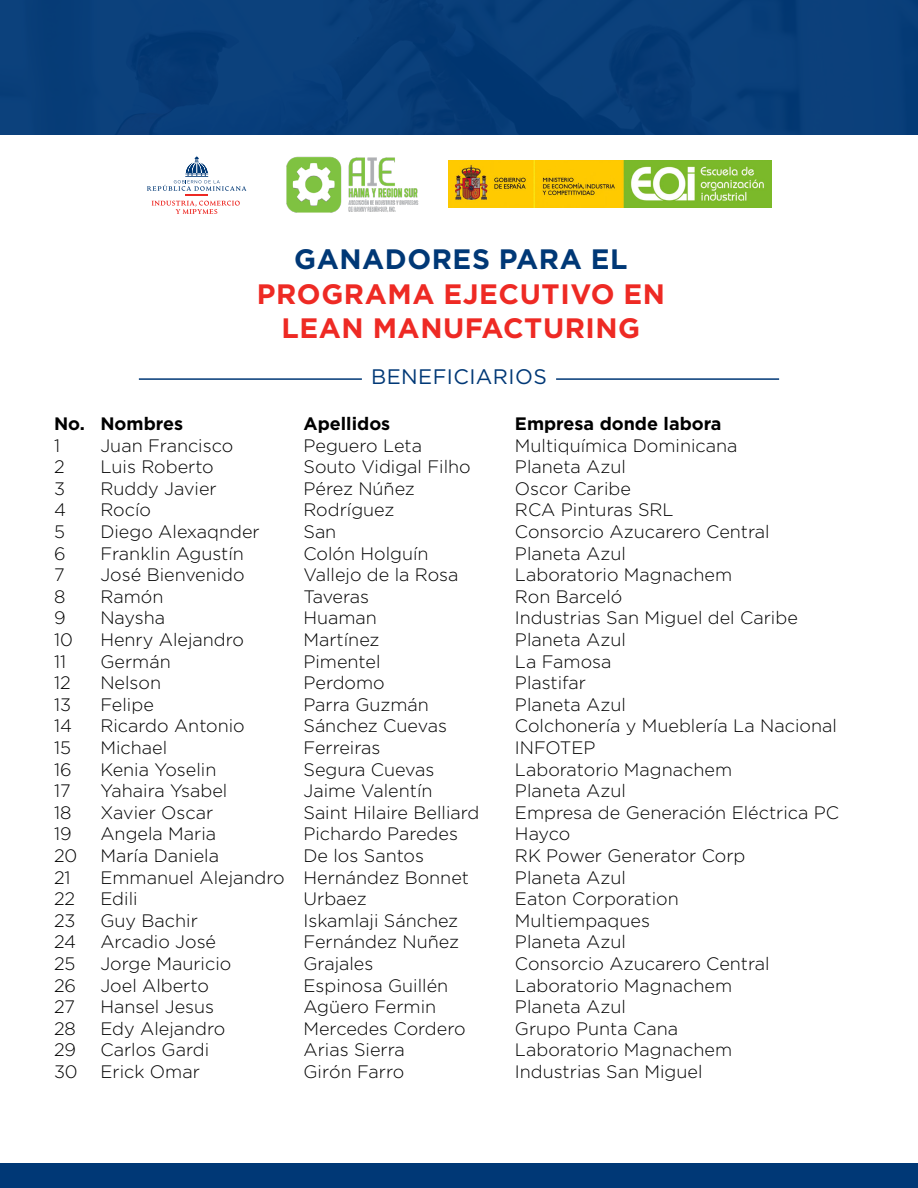
<style>
.page{position:relative;width:918px;height:1188px;background:#fff}
.page>*{position:absolute;margin:0;border:0;box-sizing:border-box;transform-origin:0 0}
.t1{font:700 28.05px "Gotham Pro";letter-spacing:.02em;color:#ee2a24}
.t2{font:700 28.05px "Gotham Pro";letter-spacing:.02em;color:#003876}
.t3{font:21px "Gotham Pro";letter-spacing:.02em;color:#003876}
.t4{font:300 18px "Gotham Pro";color:#000}
.t5{font:700 18px "Gotham Pro";color:#000}
.t6{font:300 18px "Gotham Pro";letter-spacing:-.025em;color:#000}
</style>
<div class="page">
<div style="left:0;top:0;width:918px;height:135px;background:#0a3f7a"></div>
<div style="left:0;top:1164px;width:918px;height:24px;background:#003876"></div>
<hr style="left:556px;top:378px;width:223px;height:2px;background:#003876">
<hr style="left:139px;top:378px;width:223px;height:2px;background:#003876">
<img style="left:448px;top:160px;width:323px;height:47px">
<img style="left:286px;top:156px;width:133px;height:56px">
<svg style="left:147px;top:156px;width:99px;height:58px"></svg>
<p class="t5" style="left:54px;top:413px;width:32px">No.</p>
<p class="t4" style="left:54px;top:435px;width:8px">1</p>
<p class="t4" style="left:54px;top:457px;width:12px">2</p>
<p class="t4" style="left:54px;top:479px;width:12px">3</p>
<p class="t4" style="left:54px;top:500px;width:13px">4</p>
<p class="t4" style="left:54px;top:522px;width:12px">5</p>
<p class="t4" style="left:54px;top:543px;width:13px">6</p>
<p class="t4" style="left:54px;top:565px;width:12px">7</p>
<p class="t4" style="left:54px;top:587px;width:13px">8</p>
<p class="t4" style="left:54px;top:608px;width:13px">9</p>
<p class="t4" style="left:54px;top:630px;width:20px">10</p>
<p class="t4" style="left:54px;top:651px;width:14px">11</p>
<p class="t4" style="left:54px;top:673px;width:18px">12</p>
<p class="t4" style="left:54px;top:695px;width:19px">13</p>
<p class="t4" style="left:54px;top:716px;width:19px">14</p>
<p class="t4" style="left:54px;top:738px;width:18px">15</p>
<p class="t4" style="left:54px;top:759px;width:19px">16</p>
<p class="t4" style="left:54px;top:781px;width:18px">17</p>
<p class="t4" style="left:54px;top:803px;width:19px">18</p>
<p class="t4" style="left:54px;top:824px;width:19px">19</p>
<p class="t4" style="left:54px;top:846px;width:25px">20</p>
<p class="t4" style="left:54px;top:867px;width:18px">21</p>
<p class="t4" style="left:54px;top:889px;width:23px">22</p>
<p class="t4" style="left:54px;top:911px;width:23px">23</p>
<p class="t4" style="left:54px;top:932px;width:24px">24</p>
<p class="t4" style="left:54px;top:954px;width:23px">25</p>
<p class="t4" style="left:54px;top:975px;width:24px">26</p>
<p class="t4" style="left:54px;top:997px;width:22px">27</p>
<p class="t4" style="left:54px;top:1019px;width:23px">28</p>
<p class="t4" style="left:54px;top:1040px;width:24px">29</p>
<p class="t4" style="left:54px;top:1062px;width:25px">30</p>
<p class="t2" style="left:294px;top:243px;width:335px">GANADORES PARA EL</p>
<p class="t1" style="left:257px;top:278px;width:410px">PROGRAMA EJECUTIVO EN</p>
<p class="t1" style="left:282px;top:311px;width:360px">LEAN MANUFACTURING</p>
<p class="t5" style="left:100px;top:413px;width:84px">Nombres</p>
<p class="t4" style="left:100px;top:435px;width:134px">Juan Francisco</p>
<p class="t4" style="left:100px;top:457px;width:115px">Luis Roberto</p>
<p class="t4" style="left:100px;top:479px;width:118px">Ruddy Javier</p>
<p class="t4" style="left:100px;top:500px;width:52px">Rocío</p>
<p class="t4" style="left:100px;top:522px;width:161px">Diego Alexaqnder</p>
<p class="t4" style="left:100px;top:543px;width:145px">Franklin Agustín</p>
<p class="t4" style="left:100px;top:565px;width:146px">José Bienvenido</p>
<p class="t4" style="left:100px;top:587px;width:65px">Ramón</p>
<p class="t4" style="left:100px;top:608px;width:66px">Naysha</p>
<p class="t4" style="left:100px;top:630px;width:145px">Henry Alejandro</p>
<p class="t4" style="left:100px;top:651px;width:72px">Germán</p>
<p class="t4" style="left:100px;top:673px;width:62px">Nelson</p>
<p class="t4" style="left:100px;top:695px;width:55px">Felipe</p>
<p class="t4" style="left:100px;top:716px;width:146px">Ricardo Antonio</p>
<p class="t4" style="left:100px;top:738px;width:68px">Michael</p>
<p class="t4" style="left:100px;top:759px;width:117px">Kenia Yoselin</p>
<p class="t4" style="left:100px;top:781px;width:128px">Yahaira Ysabel</p>
<p class="t4" style="left:100px;top:803px;width:114px">Xavier Oscar</p>
<p class="t4" style="left:100px;top:824px;width:117px">Angela Maria</p>
<p class="t4" style="left:100px;top:846px;width:120px">María Daniela</p>
<p class="t4" style="left:100px;top:867px;width:186px">Emmanuel Alejandro</p>
<p class="t4" style="left:100px;top:889px;width:39px">Edili</p>
<p class="t4" style="left:100px;top:911px;width:99px">Guy Bachir</p>
<p class="t4" style="left:100px;top:932px;width:117px">Arcadio José</p>
<p class="t4" style="left:100px;top:954px;width:132px">Jorge Mauricio</p>
<p class="t4" style="left:100px;top:975px;width:110px">Joel Alberto</p>
<p class="t4" style="left:100px;top:997px;width:115px">Hansel Jesus</p>
<p class="t4" style="left:100px;top:1019px;width:126px">Edy Alejandro</p>
<p class="t4" style="left:100px;top:1040px;width:110px">Carlos Gardi</p>
<p class="t4" style="left:100px;top:1062px;width:101px">Erick Omar</p>
<p class="t3" style="left:371px;top:365px;width:177px">BENEFICIARIOS</p>
<p class="t5" style="left:303px;top:413px;width:88px">Apellidos</p>
<p class="t4" style="left:303px;top:435px;width:120px">Peguero Leta</p>
<p class="t4" style="left:303px;top:457px;width:169px">Souto Vidigal Filho</p>
<p class="t4" style="left:303px;top:479px;width:113px">Pérez Núñez</p>
<p class="t4" style="left:303px;top:500px;width:93px">Rodríguez</p>
<p class="t4" style="left:303px;top:522px;width:34px">San</p>
<p class="t4" style="left:303px;top:543px;width:127px">Colón Holguín</p>
<p class="t4" style="left:303px;top:565px;width:157px">Vallejo de la Rosa</p>
<p class="t6" style="left:303px;top:587px;width:67px">Taveras</p>
<p class="t4" style="left:303px;top:608px;width:75px">Huaman</p>
<p class="t4" style="left:303px;top:630px;width:78px">Martínez</p>
<p class="t4" style="left:303px;top:651px;width:79px">Pimentel</p>
<p class="t4" style="left:303px;top:673px;width:83px">Perdomo</p>
<p class="t4" style="left:303px;top:695px;width:127px">Parra Guzmán</p>
<p class="t4" style="left:303px;top:716px;width:145px">Sánchez Cuevas</p>
<p class="t4" style="left:303px;top:738px;width:79px">Ferreiras</p>
<p class="t4" style="left:303px;top:759px;width:133px">Segura Cuevas</p>
<p class="t4" style="left:303px;top:781px;width:131px">Jaime Valentín</p>
<p class="t4" style="left:303px;top:803px;width:178px">Saint Hilaire Belliard</p>
<p class="t4" style="left:303px;top:824px;width:156px">Pichardo Paredes</p>
<p class="t4" style="left:303px;top:846px;width:122px">De los Santos</p>
<p class="t4" style="left:303px;top:867px;width:167px">Hernández Bonnet</p>
<p class="t4" style="left:303px;top:889px;width:65px">Urbaez</p>
<p class="t4" style="left:303px;top:911px;width:156px">Iskamlaji Sánchez</p>
<p class="t4" style="left:303px;top:932px;width:157px">Fernández Nuñez</p>
<p class="t4" style="left:303px;top:954px;width:71px">Grajales</p>
<p class="t4" style="left:303px;top:975px;width:146px">Espinosa Guillén</p>
<p class="t4" style="left:303px;top:997px;width:134px">Agüero Fermin</p>
<p class="t4" style="left:303px;top:1019px;width:164px">Mercedes Cordero</p>
<p class="t4" style="left:303px;top:1040px;width:103px">Arias Sierra</p>
<p class="t4" style="left:303px;top:1062px;width:102px">Girón Farro</p>
<p class="t5" style="left:515px;top:413px;width:208px">Empresa donde labora</p>
<p class="t4" style="left:515px;top:435px;width:224px">Multiquímica Dominicana</p>
<p class="t4" style="left:515px;top:457px;width:113px">Planeta Azul</p>
<p class="t4" style="left:515px;top:479px;width:118px">Oscor Caribe</p>
<p class="t4" style="left:515px;top:500px;width:160px">RCA Pinturas SRL</p>
<p class="t4" style="left:515px;top:522px;width:256px">Consorcio Azucarero Central</p>
<p class="t4" style="left:515px;top:543px;width:113px">Planeta Azul</p>
<p class="t4" style="left:515px;top:565px;width:219px">Laboratorio Magnachem</p>
<p class="t4" style="left:515px;top:587px;width:109px">Ron Barceló</p>
<p class="t4" style="left:515px;top:608px;width:284px">Industrias San Miguel del Caribe</p>
<p class="t4" style="left:515px;top:630px;width:113px">Planeta Azul</p>
<p class="t4" style="left:515px;top:651px;width:98px">La Famosa</p>
<p class="t4" style="left:515px;top:673px;width:73px">Plastifar</p>
<p class="t4" style="left:515px;top:695px;width:113px">Planeta Azul</p>
<p class="t4" style="left:515px;top:716px;width:323px">Colchonería y Mueblería La Nacional</p>
<p class="t4" style="left:515px;top:738px;width:82px">INFOTEP</p>
<p class="t4" style="left:515px;top:759px;width:219px">Laboratorio Magnachem</p>
<p class="t4" style="left:515px;top:781px;width:113px">Planeta Azul</p>
<p class="t4" style="left:515px;top:803px;width:326px">Empresa de Generación Eléctrica PC</p>
<p class="t4" style="left:515px;top:824px;width:57px">Hayco</p>
<p class="t4" style="left:515px;top:846px;width:232px">RK Power Generator Corp</p>
<p class="t4" style="left:515px;top:867px;width:113px">Planeta Azul</p>
<p class="t4" style="left:515px;top:889px;width:165px">Eaton Corporation</p>
<p class="t4" style="left:515px;top:911px;width:137px">Multiempaques</p>
<p class="t4" style="left:515px;top:932px;width:113px">Planeta Azul</p>
<p class="t4" style="left:515px;top:954px;width:256px">Consorcio Azucarero Central</p>
<p class="t4" style="left:515px;top:975px;width:219px">Laboratorio Magnachem</p>
<p class="t4" style="left:515px;top:997px;width:113px">Planeta Azul</p>
<p class="t4" style="left:515px;top:1019px;width:165px">Grupo Punta Cana</p>
<p class="t4" style="left:515px;top:1040px;width:219px">Laboratorio Magnachem</p>
<p class="t4" style="left:515px;top:1062px;width:189px">Industrias San Miguel</p>
</div>
